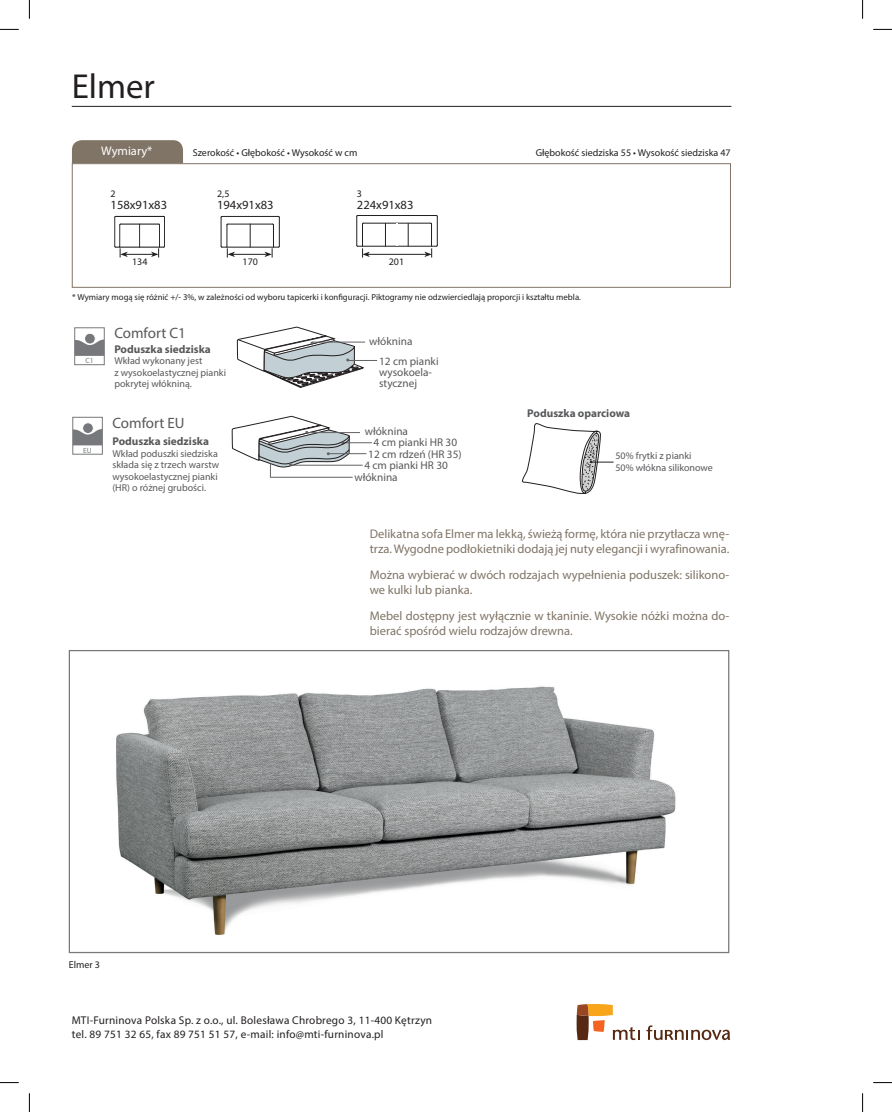
<style>
.page{position:relative;width:892px;height:1112px;background:#fff}
.page>*{position:absolute;margin:0;border:0;box-sizing:border-box;transform-origin:0 0}
.t1{font:34.75px "Myriad Pro";color:#231f20}
.t2{font:15px "Myriad Pro";color:#57585a}
.t3{font:12.5px/15px "Myriad Pro";color:#807466}
.t4{font:12.5px "Myriad Pro";color:#231f20}
.t5{font:12.5px "Myriad Pro";color:#fff}
.t6{font:11.25px/13.5px "Myriad Pro";letter-spacing:.02em;color:#231f20}
.t7{font:11.25px/19.8px "Myriad Pro";color:#57585a}
.t8{font:700 11.25px "Myriad Pro";color:#57585a}
.t9{font:10px/11.2px "Myriad Pro";color:#57585a}
.t10{font:10px "Myriad Pro";color:#231f20}
.t11{font:8.75px "Myriad Pro";color:#231f20}
.t12{font:7.5px "Myriad Pro";color:#76787b}
</style>
<div class="page">
<hr style="left:72px;top:106px;width:659px;height:1px;background:#231f20">
<div style="left:72px;top:140px;width:111px;height:23px;background:#807466"></div>
<svg style="left:576px;top:1004px;width:63px;height:35px"></svg>
<svg style="left:646px;top:1025px;width:84px;height:14px"></svg>
<div style="left:72px;top:163px;width:658px;height:124px;border:1px solid #807466"></div>
<hr style="left:222px;top:216px;width:56px;height:1px;background:#231f20">
<hr style="left:228px;top:224px;width:45px;height:1px;background:#231f20">
<hr style="left:227px;top:247px;width:46px;height:1px;background:#231f20">
<svg style="left:250px;top:224px;width:1px;height:23px"></svg>
<svg style="left:114px;top:216px;width:51px;height:41px"></svg>
<hr style="left:233px;top:254px;width:33px;height:1px;background:#231f20">
<svg style="left:220px;top:216px;width:15px;height:41px"></svg>
<svg style="left:264px;top:216px;width:16px;height:41px"></svg>
<hr style="left:368px;top:254px;width:58px;height:1px;background:#231f20">
<img style="left:89px;top:651px;width:605px;height:284px">
<div style="left:74px;top:327px;width:31px;height:38px;border:1px solid #76787b"></div>
<svg style="left:75px;top:333px;width:29px;height:23px"></svg>
<div style="left:72px;top:417px;width:31px;height:37px;border:1px solid #76787b"></div>
<svg style="left:73px;top:422px;width:29px;height:23px"></svg>
<svg style="left:232px;top:326px;width:145px;height:152px"></svg>
<svg style="left:522px;top:423px;width:91px;height:71px"></svg>
<hr style="left:357px;top:215px;width:79px;height:1px;background:#231f20">
<hr style="left:363px;top:223px;width:68px;height:1px;background:#231f20">
<svg style="left:356px;top:215px;width:14px;height:42px"></svg>
<svg style="left:424px;top:215px;width:14px;height:42px"></svg>
<hr style="left:362px;top:246px;width:69px;height:1px;background:#231f20">
<hr style="left:396px;top:223px;width:2px;height:23px;background:#fff">
<svg style="left:385px;top:224px;width:1px;height:22px"></svg>
<svg style="left:408px;top:223px;width:1px;height:23px"></svg>
<svg style="left:0;top:29px;width:19px;height:1px"></svg>
<svg style="left:873px;top:29px;width:18px;height:1px"></svg>
<svg style="left:0;top:1082px;width:19px;height:1px"></svg>
<svg style="left:873px;top:1082px;width:18px;height:1px"></svg>
<svg style="left:29px;top:0;width:1px;height:19px"></svg>
<svg style="left:29px;top:1093px;width:1px;height:18px"></svg>
<svg style="left:862px;top:0;width:1px;height:19px"></svg>
<svg style="left:862px;top:1093px;width:1px;height:18px"></svg>
<h1 class="t1" style="left:72px;top:65px;width:85px">Elmer</h1>
<p class="t5" style="left:101px;top:143px;width:53px">Wymiary*</p>
<p class="t10" style="left:193px;top:146px;width:166px">Szerokość • Głębokość • Wysokość w cm</p>
<p class="t10" style="left:535px;top:146px;width:196px">Głębokość siedziska 55 • Wysokość siedziska 47</p>
<p class="t10" style="left:111px;top:187px;width:7px">2</p>
<p class="t4" style="left:111px;top:197px;width:58px">158x91x83</p>
<p class="t10" style="left:217px;top:187px;width:14px">2,5</p>
<p class="t4" style="left:217px;top:197px;width:58px">194x91x83</p>
<p class="t10" style="left:357px;top:187px;width:7px">3</p>
<p class="t4" style="left:357px;top:197px;width:58px">224x91x83</p>
<p class="t10" style="left:132px;top:255px;width:17px">134</p>
<p class="t10" style="left:242px;top:255px;width:17px">170</p>
<p class="t10" style="left:389px;top:255px;width:17px">201</p>
<p class="t11" style="left:72px;top:292px;width:510px">* Wymiary mogą się różnić +/- 3%, w zależności od wyboru tapicerki i konfiguracji. Piktogramy nie odzwierciedlają proporcji i kształtu mebla.</p>
<p class="t12" style="left:85px;top:356px;width:10px">C1</p>
<p class="t12" style="left:83px;top:445px;width:10px">EU</p>
<p class="t2" style="left:114px;top:324px;width:73px">Comfort C1</p>
<p class="t8" style="left:114px;top:342px;width:98px">Poduszka siedziska</p>
<p class="t9" style="left:114px;top:355px;width:113px">Wkład wykonany jest<br>z wysokoelastycznej pianki pokrytej włókniną.</p>
<p class="t2" style="left:112px;top:414px;width:74px">Comfort EU</p>
<p class="t8" style="left:112px;top:433px;width:98px">Poduszka siedziska</p>
<p class="t9" style="left:112px;top:448px;width:108px">Wkład poduszki siedziska składa się z trzech warstw wysokoelastycznej pianki (HR) o różnej grubości.</p>
<p class="t10" style="left:69px;top:957px;width:33px">Elmer 3</p>
<p class="t7" style="left:379px;top:331px;width:61px;text-indent:-10px">włóknina<br>12 cm pianki</p>
<p class="t7" style="left:379px;top:366px;width:54px;line-height:11.2px">wysokoela&shy;stycznej</p>
<p class="t7" style="left:365px;top:420px;width:45px">włóknina</p>
<p class="t7" style="left:373px;top:432px;width:85px">4 cm pianki HR 30</p>
<p class="t7" style="left:368px;top:444px;width:95px">12 cm rdzeń (HR 35)</p>
<p class="t7" style="left:364px;top:455px;width:85px">4 cm pianki HR 30</p>
<p class="t7" style="left:354px;top:467px;width:45px">włóknina</p>
<p class="t8" style="left:527px;top:405px;width:104px">Poduszka oparciowa</p>
<p class="t9" style="left:615px;top:448px;width:99px;line-height:12.5px">50% frytki z pianki<br>50% włókna silikonowe</p>
<p class="t3" style="left:370px;top:525px;width:361px">Delikatna sofa Elmer ma lekką, świeżą formę, która nie przytłacza wnę&shy;trza. Wygodne podłokietniki dodają jej nuty elegancji i wyrafinowania.</p>
<p class="t3" style="left:370px;top:567px;width:361px">Można wybierać w dwóch rodzajach wypełnienia poduszek: silikono&shy;we kulki lub pianka.</p>
<p class="t3" style="left:370px;top:608px;width:361px">Mebel dostępny jest wyłącznie w tkaninie. Wysokie nóżki można do&shy;bierać spośród wielu rodzajów drewna.</p>
<p class="t6" style="left:72px;top:1013px;width:362px">MTI-Furninova Polska Sp. z o.o., ul. Bolesława Chrobrego 3, 11-400 Kętrzyn tel. 89 751 32 65, fax 89 751 51 57, e-mail: info@mti-furninova.pl</p>
</div>
